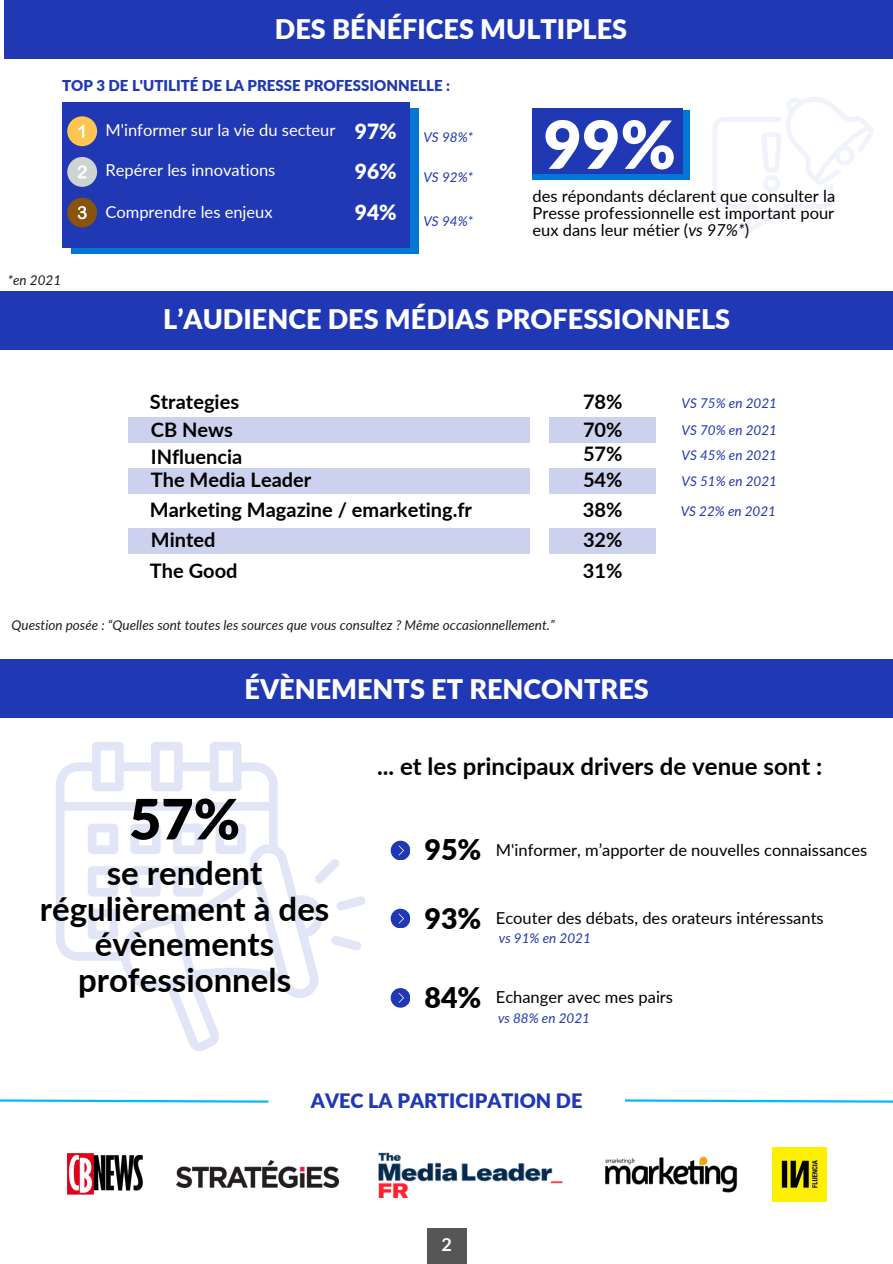
<style>
.page{position:relative;width:893px;height:1264px;background:#fff}
.page>*{position:absolute;margin:0;border:0;box-sizing:border-box;transform-origin:0 0}
.t1{font:900 66.45px "Lato";color:#fff}
.t2{font:900 55.65px "Lato";color:#000}
.t3{font:700 33px/35.5px "Lato";color:#000;text-align:center}
.t4{font:900 28.5px "Lato";color:#000}
.t5{font:900 27px "Lato";color:#fff}
.t6{font:700 24px "Lato";color:#000}
.t7{font:900 21px "Lato";color:#fff}
.t8{font:700 19.95px "Lato";color:#000}
.t9{font:900 19.8px "Lato";color:#2038b4}
.t10{font:700 18px "Lato";color:#fff}
.t11{font:16.5px/16.8px "Lato";color:#000;text-align:justify}
.t12{font:16.5px "Lato";color:#fff}
.t13{font:900 15px "Lato";color:#2038b4}
.t14{font:italic 13.5px "Lato";color:#2038b4}
.t15{font:italic 13.5px "Lato";color:#1d1d1b}
.s1{font-style:italic}
</style>
<div class="page">
<div style="left:427px;top:1227px;width:39px;height:36px;background:#565656"></div>
<div style="left:0;top:291px;width:892px;height:58px;background:#2038b4"></div>
<div style="left:0;top:659px;width:892px;height:59px;background:#2038b4"></div>
<img style="left:176px;top:1160px;width:162px;height:27px">
<img style="left:67px;top:1153px;width:76px;height:41px">
<img style="left:378px;top:1152px;width:185px;height:45px">
<img style="left:772px;top:1147px;width:54px;height:54px">
<img style="left:605px;top:1156px;width:132px;height:37px">
<svg style="left:56px;top:742px;width:310px;height:308px"></svg>
<div style="left:390px;top:840px;width:20px;height:19px;background:#2038b4;border-radius:10px"></div>
<svg style="left:398px;top:845px;width:6px;height:10px"></svg>
<div style="left:4px;top:0;width:888px;height:58px;background:#2038b4"></div>
<div style="left:71px;top:108px;width:347px;height:146px;background:#0078d4"></div>
<div style="left:62px;top:102px;width:347px;height:145px;background:#2038b4"></div>
<div style="left:67px;top:198px;width:30px;height:29px;background:#88540b;border-radius:50%"></div>
<svg style="left:78px;top:206px;width:9px;height:13px"></svg>
<div style="left:67px;top:157px;width:30px;height:30px;background:#cdd4d2;border-radius:50%"></div>
<svg style="left:78px;top:165px;width:9px;height:13px"></svg>
<div style="left:67px;top:116px;width:30px;height:30px;background:#ffc54f;border-radius:50%"></div>
<svg style="left:78px;top:125px;width:6px;height:13px"></svg>
<svg style="left:713px;top:97px;width:160px;height:138px"></svg>
<div style="left:532px;top:111px;width:158px;height:69px;background:#0078d4"></div>
<div style="left:532px;top:109px;width:150px;height:65px;background:#2038b4"></div>
<svg style="left:625px;top:1099px;width:267px;height:4px"></svg>
<svg style="left:0;top:1099px;width:269px;height:4px"></svg>
<div style="left:390px;top:908px;width:20px;height:19px;background:#2038b4;border-radius:10px"></div>
<svg style="left:398px;top:913px;width:6px;height:10px"></svg>
<div style="left:390px;top:988px;width:20px;height:19px;background:#2038b4;border-radius:10px"></div>
<svg style="left:398px;top:993px;width:6px;height:9px"></svg>
<div style="left:128px;top:417px;width:401px;height:26px;background:#ccd1ed"></div>
<div style="left:549px;top:417px;width:107px;height:26px;background:#ccd1ed"></div>
<div style="left:128px;top:468px;width:401px;height:26px;background:#ccd1ed"></div>
<div style="left:128px;top:528px;width:401px;height:26px;background:#ccd1ed"></div>
<div style="left:549px;top:468px;width:107px;height:26px;background:#ccd1ed"></div>
<div style="left:549px;top:528px;width:107px;height:26px;background:#ccd1ed"></div>
<p class="t5" style="left:275px;top:12px;width:353px">DES BÉNÉFICES MULTIPLES</p>
<p class="t13" style="left:62px;top:77px;width:389px">TOP 3 DE L'UTILITÉ DE LA PRESSE PROFESSIONNELLE :</p>
<h3 class="t7" style="left:355px;top:118px;width:43px">97%</h3>
<p class="t7" style="left:355px;top:158px;width:43px">96%</p>
<p class="t7" style="left:355px;top:200px;width:43px">94%</p>
<p class="t1" style="left:543px;top:103px;width:134px">99%</p>
<p class="t12" style="left:105px;top:120px;width:231px">M'informer sur la vie du secteur</p>
<p class="t12" style="left:105px;top:160px;width:171px">Repérer les innovations</p>
<p class="t12" style="left:105px;top:201px;width:169px">Comprendre les enjeux</p>
<p class="t14" style="left:423px;top:129px;width:51px">VS 98%*</p>
<p class="t14" style="left:423px;top:169px;width:51px">VS 92%*</p>
<p class="t14" style="left:423px;top:213px;width:51px">VS 94%*</p>
<p class="t11" style="left:532px;top:187px;width:304px">des répondants déclarent que consulter la Presse professionnelle est important pour eux dans leur métier (<span class="s1">vs 97%*</span>)</p>
<p class="t15" style="left:8px;top:272px;width:55px">*en 2021</p>
<p class="t5" style="left:163px;top:303px;width:568px">L’AUDIENCE DES MÉDIAS PROFESSIONNELS</p>
<p class="t8" style="left:150px;top:389px;width:91px">Strategies</p>
<p class="t8" style="left:151px;top:417px;width:84px">CB News</p>
<p class="t8" style="left:151px;top:444px;width:93px">INfluencia</p>
<p class="t8" style="left:150px;top:497px;width:324px">Marketing Magazine / emarketing.fr</p>
<p class="t8" style="left:151px;top:467px;width:162px">The Media Leader</p>
<h5 class="t8" style="left:583px;top:389px;width:41px">78%</h5>
<h5 class="t8" style="left:583px;top:417px;width:41px">70%</h5>
<h4 class="t8" style="left:583px;top:441px;width:41px">57%</h4>
<p class="t14" style="left:681px;top:395px;width:97px">VS 75% en 2021</p>
<h4 class="t14" style="left:681px;top:421px;width:97px">VS 70% en 2021</h4>
<p class="t14" style="left:681px;top:447px;width:97px">VS 45% en 2021</p>
<h4 class="t8" style="left:583px;top:467px;width:41px">54%</h4>
<p class="t14" style="left:681px;top:472px;width:97px">VS 51% en 2021</p>
<p class="t8" style="left:583px;top:497px;width:41px">38%</p>
<p class="t14" style="left:680px;top:503px;width:97px">VS 22% en 2021</p>
<h2 class="t8" style="left:151px;top:527px;width:66px">Minted</h2>
<p class="t8" style="left:583px;top:527px;width:41px">32%</p>
<h3 class="t8" style="left:150px;top:558px;width:89px">The Good</h3>
<p class="t8" style="left:583px;top:558px;width:41px">31%</p>
<p class="t15" style="left:12px;top:617px;width:544px">Question posée : “Quelles sont toutes les sources que vous consultez ? Même occasionnellement.”</p>
<p class="t5" style="left:244px;top:672px;width:405px">ÉVÈNEMENTS ET RENCONTRES</p>
<p class="t2" style="left:129px;top:784px;width:112px">57%</p>
<p class="t3" style="left:40px;top:854px;width:291px">se rendent régulièrement à des évènements professionnels</p>
<h1 class="t6" style="left:377px;top:751px;width:446px">... et les principaux drivers de venue sont :</h1>
<p class="t4" style="left:424px;top:832px;width:58px">95%</p>
<p class="t11" style="left:496px;top:840px;width:373px">M'informer, m’apporter de nouvelles connaissances</p>
<p class="t4" style="left:424px;top:900px;width:58px">93%</p>
<p class="t11" style="left:496px;top:909px;width:329px">Ecouter des débats, des orateurs intéressants</p>
<p class="t14" style="left:499px;top:930px;width:93px">vs 91% en 2021</p>
<p class="t4" style="left:424px;top:979px;width:58px">84%</p>
<p class="t11" style="left:496px;top:988px;width:179px">Echanger avec mes pairs</p>
<p class="t14" style="left:498px;top:1010px;width:93px">vs 88% en 2021</p>
<p class="t9" style="left:311px;top:1088px;width:273px">AVEC LA PARTICIPATION DE</p>
<h3 class="t10" style="left:441px;top:1233px;width:12px">2</h3>
</div>
